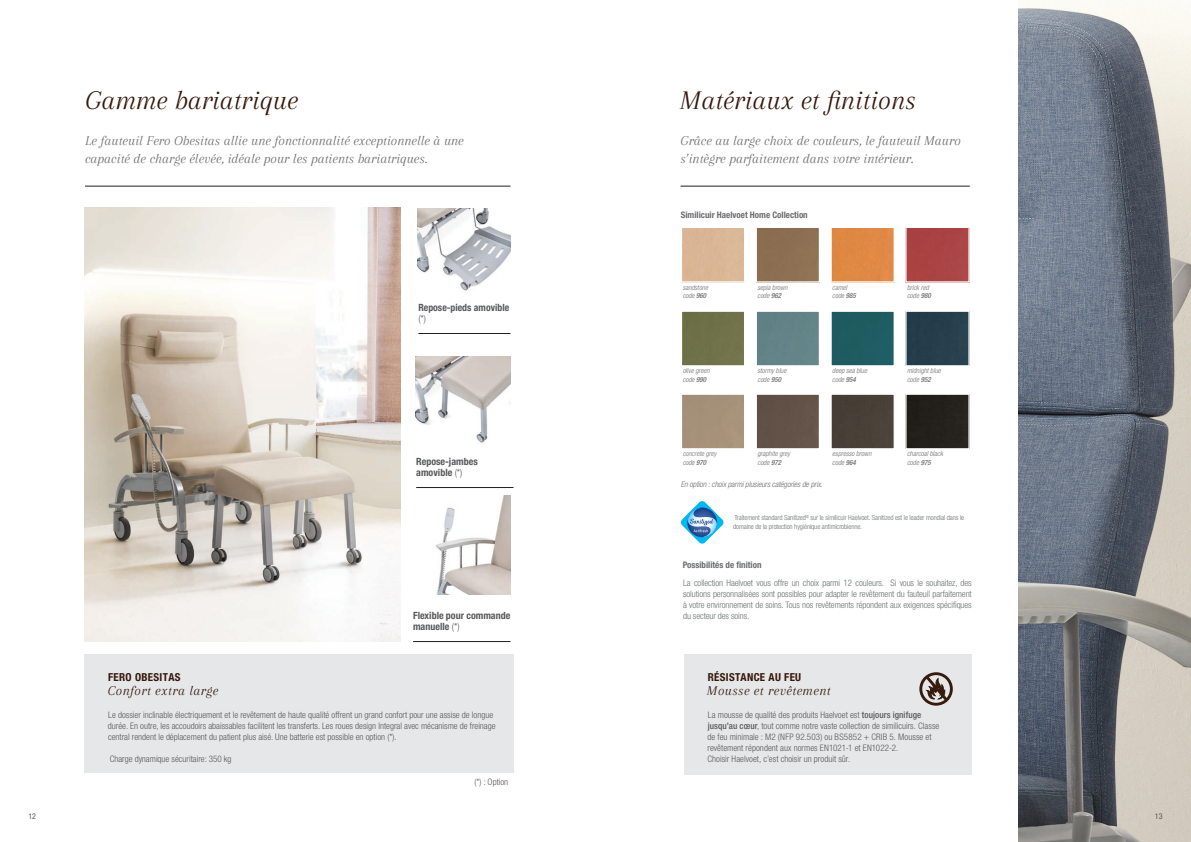
<style>
.page{position:relative;width:1191px;height:842px;background:#fff}
.page>*{position:absolute;margin:0;border:0;box-sizing:border-box;transform-origin:0 0}
.t1{font:italic 28px "Arapey";color:#35180b}
.t2{font:italic 14px/18px "Arapey";color:#6c6d70}
.t3{font:italic 14px "Arapey";letter-spacing:.03em;color:#35180b}
.t4{font:700 condensed 11px "Helvetica Neue LT Std";letter-spacing:.03em;color:#35180b}
.t5{font:700 condensed 10px/11px "Helvetica Neue LT Std";color:#57585a}
.lopende_tekst{font:300 condensed 9px/11px "Helvetica Neue LT Std";color:#57585a}
.Body_3{font:300 condensed 9px/11px "Helvetica Neue LT Std";letter-spacing:.005em;color:#57585a}
.t6{font:300 condensed 9px/11px "Helvetica Neue LT Std";letter-spacing:-.01em;color:#69726f;text-align:justify}
.Body_3-2{font:700 condensed 9px "Helvetica Neue LT Std";color:#6c6d70}
.Body_3-3{font:italic 300 condensed 8px "Helvetica Neue LT Std";letter-spacing:-.01em;color:#6c6d70}
.t7{font:condensed 8px "Helvetica Neue LT Std";color:#57585a}
.t8{font:italic 300 condensed 7px/8.4px "Helvetica Neue LT Std";color:#6c6d70}
.t9{font:300 condensed 7px/9px "Helvetica Neue LT Std";letter-spacing:-.01em;color:#69726f}
.s1{font-weight:300}
.s2{font-weight:500}
</style>
<div class="page">
<div style="left:84px;top:655px;width:429px;height:118px;background:#e6e7e9"></div>
<div style="left:684px;top:655px;width:287px;height:120px;background:#e6e7e9"></div>
<img style="left:416px;top:357px;width:94px;height:86px">
<img style="left:417px;top:209px;width:93px;height:82px">
<img style="left:435px;top:495px;width:75px;height:99px">
<img style="left:84px;top:207px;width:317px;height:434px">
<div style="left:757px;top:229px;width:61px;height:52px;background:#8d6f52"></div>
<div style="left:755px;top:227px;width:65px;height:56px;border:1px solid #fff"></div>
<div style="left:681px;top:227px;width:64px;height:56px;border:1px solid #fff"></div>
<div style="left:907px;top:229px;width:60px;height:52px;background:#aa4343"></div>
<div style="left:905px;top:227px;width:64px;height:56px;border:1px solid #fff"></div>
<div style="left:832px;top:229px;width:61px;height:52px;background:#e08945"></div>
<div style="left:830px;top:227px;width:65px;height:56px;border:1px solid #fff"></div>
<div style="left:683px;top:312px;width:60px;height:53px;background:#707149"></div>
<div style="left:681px;top:310px;width:64px;height:57px;border:1px solid #fff"></div>
<div style="left:757px;top:312px;width:61px;height:53px;background:#628387"></div>
<div style="left:755px;top:310px;width:65px;height:57px;border:1px solid #fff"></div>
<div style="left:832px;top:312px;width:61px;height:53px;background:#1f5c61"></div>
<div style="left:830px;top:310px;width:65px;height:57px;border:1px solid #fff"></div>
<div style="left:907px;top:312px;width:60px;height:53px;background:#253e4c"></div>
<div style="left:905px;top:310px;width:64px;height:57px;border:1px solid #fff"></div>
<div style="left:681px;top:393px;width:64px;height:56px;border:1px solid #fff"></div>
<div style="left:757px;top:395px;width:61px;height:52px;background:#625247"></div>
<div style="left:755px;top:393px;width:65px;height:56px;border:1px solid #fff"></div>
<div style="left:832px;top:395px;width:61px;height:52px;background:#483f38"></div>
<div style="left:830px;top:393px;width:65px;height:56px;border:1px solid #fff"></div>
<div style="left:907px;top:395px;width:60px;height:52px;background:#23201c"></div>
<div style="left:905px;top:393px;width:64px;height:56px;border:1px solid #fff"></div>
<img style="left:1018px;top:0;width:173px;height:842px">
<div style="left:919px;top:672px;width:33px;height:34px;border:3px solid #371b0c;border-radius:50%"></div>
<svg style="left:923px;top:673px;width:27px;height:31px"></svg>
<hr style="left:680px;top:186px;width:289px;height:1px;background:#231f20">
<svg style="left:681px;top:501px;width:42px;height:43px"></svg>
<hr style="left:85px;top:186px;width:425px;height:1px;background:#231f20">
<hr style="left:416px;top:487px;width:97px;height:1px;background:#231f20">
<hr style="left:418px;top:333px;width:92px;height:1px;background:#231f20">
<hr style="left:413px;top:641px;width:97px;height:1px;background:#231f20">
<p class="t1" style="left:85px;top:85px;width:215px">Gamme bariatrique</p>
<p class="t2" style="left:85px;top:132px;width:380px">Le fauteuil Fero Obesitas allie une fonctionnalité exceptionnelle à une capacité de charge élevée, idéale pour les patients bariatriques.</p>
<p class="t5" style="left:418px;top:302px;width:92px">Repose-pieds amovible <span class="s1">(*)</span></p>
<p class="t5" style="left:416px;top:456px;width:63px">Repose-jambes amovible <span class="s1">(*)</span></p>
<p class="t5" style="left:413px;top:610px;width:99px">Flexible pour commande manuelle <span class="s1">(*)</span></p>
<p class="t4" style="left:108px;top:671px;width:74px">FERO OBESITAS</p>
<p class="t3" style="left:108px;top:683px;width:112px">Confort extra large</p>
<p class="lopende_tekst" style="left:108px;top:709px;width:389px">Le dossier inclinable électriquement et le revêtement de haute qualité offrent un grand confort pour une assise de longue durée. En outre, les accoudoirs abaissables facilitent les transferts. Les roues design Integral avec mécanisme de freinage central rendent le déplacement du patient plus aisé. Une batterie est possible en option (*).</p>
<p class="lopende_tekst" style="left:110px;top:753px;width:123px">Charge dynamique sécuritaire: 350 kg</p>
<p class="lopende_tekst" style="left:474px;top:776px;width:35px">(*) : Option</p>
<p class="t1" style="left:680px;top:85px;width:237px">Matériaux et finitions</p>
<p class="t2" style="left:680px;top:132px;width:282px">Grâce au large choix de couleurs, le fauteuil Mauro s’intègre parfaitement dans votre intérieur.</p>
<p class="Body_3-2" style="left:681px;top:209px;width:129px">Similicuir Haelvoet Home Collection</p>
<p class="t8" style="left:682px;top:283px;width:27px">sandstone</p>
<p class="t8" style="left:682px;top:291px;width:25px">code <span class="s2">960</span></p>
<p class="t8" style="left:757px;top:283px;width:32px">sepia brown</p>
<p class="t8" style="left:757px;top:291px;width:25px">code <span class="s2">962</span></p>
<p class="t8" style="left:832px;top:283px;width:16px">camel</p>
<p class="t8" style="left:832px;top:291px;width:25px">code <span class="s2">985</span></p>
<p class="t8" style="left:907px;top:283px;width:23px">brick red</p>
<p class="t8" style="left:907px;top:291px;width:25px">code <span class="s2">980</span></p>
<p class="t8" style="left:757px;top:367px;width:30px">stormy blue code <span class="s2">950</span></p>
<p class="t8" style="left:907px;top:367px;width:35px">midnight blue code <span class="s2">952</span></p>
<p class="t8" style="left:682px;top:367px;width:28px">olive green code <span class="s2">990</span></p>
<p class="t8" style="left:832px;top:367px;width:36px">deep sea blue code <span class="s2">954</span></p>
<p class="t8" style="left:682px;top:450px;width:35px">concrete grey</p>
<p class="t8" style="left:682px;top:458px;width:25px">code <span class="s2">970</span></p>
<p class="t8" style="left:757px;top:450px;width:34px">graphite grey</p>
<p class="t8" style="left:757px;top:458px;width:25px">code <span class="s2">972</span></p>
<p class="Body_3-3" style="left:681px;top:480px;width:143px">En option : choix parmi plusieurs catégories de prix.</p>
<p class="t8" style="left:832px;top:450px;width:41px">espresso brown</p>
<p class="t8" style="left:832px;top:458px;width:25px">code <span class="s2">964</span></p>
<p class="t8" style="left:907px;top:450px;width:37px">charcoal black</p>
<p class="t8" style="left:907px;top:458px;width:25px">code <span class="s2">975</span></p>
<p class="t9" style="left:733px;top:513px;width:233px">Traitement standard Sanitized<sup>®</sup> sur le similicuir Haelvoet. Sanitized est le leader mondial dans le domaine de la protection hygiénique antimicrobienne.</p>
<p class="Body_3-2" style="left:682px;top:560px;width:80px">Possibilités de finition</p>
<p class="t6" style="left:683px;top:577px;width:290px">La collection Haelvoet vous offre un choix parmi 12 couleurs. Si vous le souhaitez, des solutions personnalisées sont possibles pour adapter le revêtement du fauteuil parfaitement à votre environnement de soins. Tous nos revêtements répondent aux exigences spécifiques du secteur des soins.</p>
<p class="t4" style="left:707px;top:671px;width:95px">RÉSISTANCE AU FEU</p>
<p class="t3" style="left:707px;top:683px;width:125px">Mousse et revêtement</p>
<p class="Body_3" style="left:707px;top:709px;width:233px">La mousse de qualité des produits Haelvoet est <span class="s2">toujours ignifuge jusqu’au cœur</span>, tout comme notre vaste collection de similicuirs. Classe de feu minimale : M2 (NFP 92.503) ou BS5852 + CRIB 5. Mousse et revêtement répondent aux normes EN1021-1 et EN1022-2.</p>
<p class="Body_3" style="left:707px;top:753px;width:144px">Choisir Haelvoet, c’est choisir un produit sûr.</p>
<p class="t7" style="left:28px;top:811px;width:9px">12</p>
<p class="t7" style="left:1155px;top:812px;width:9px">13</p>
</div>
